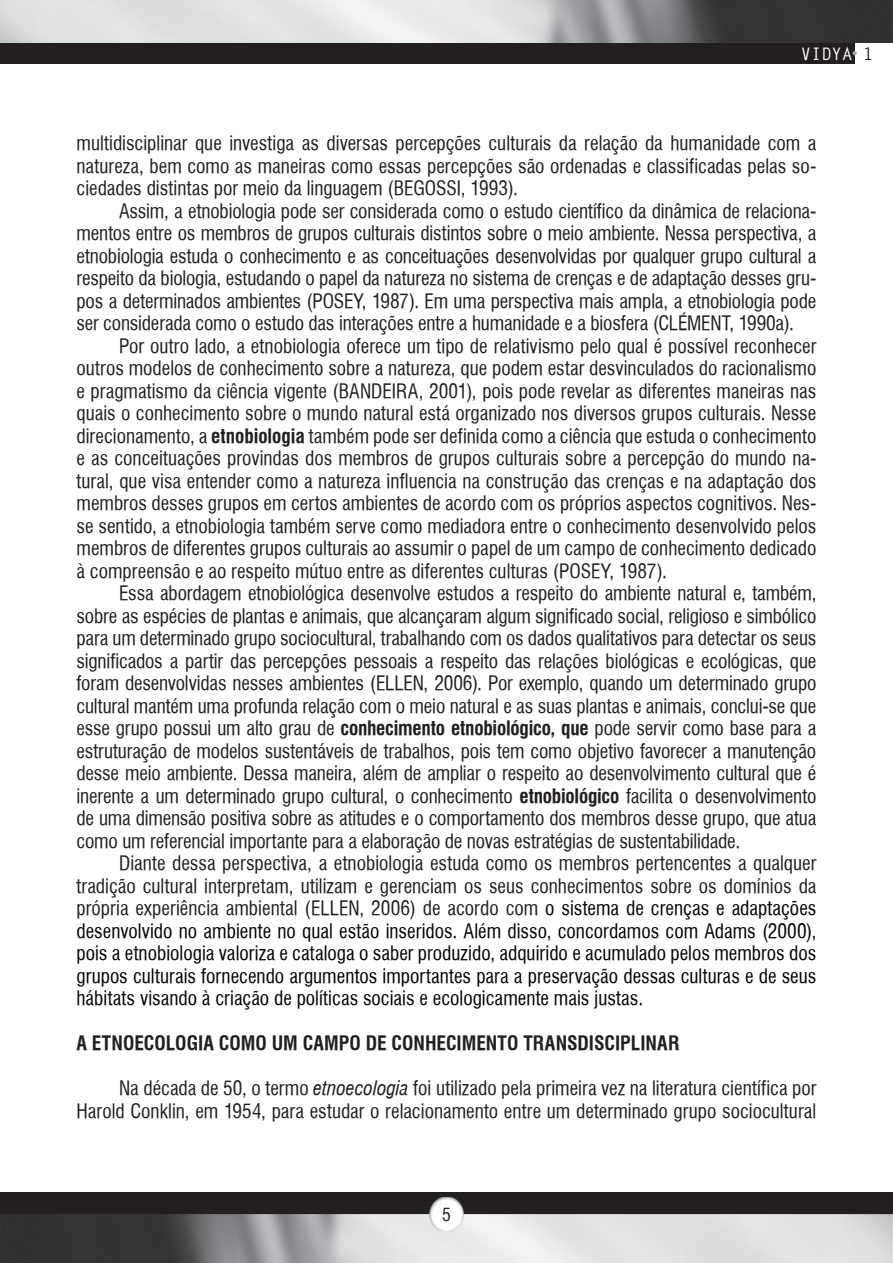
<style>
.page{position:relative;width:893px;height:1263px;background:#fff}
.page>*{position:absolute;margin:0;border:0;box-sizing:border-box;transform-origin:0 0}
.t1{font:19.5px/22.5px "Halvett Condensed";color:#231f20;text-align:justify}
.t2{font:19.5px/22.5px "Halvett Condensed";color:#040503;text-align:justify}
.t3{font:700 condensed 19.5px "Halvett";color:#231f20}
.t4{font:18px "Halvett Condensed";color:#231f20}
.t5{font:700 17.25px "Letter Gothic Std";color:#fff}
.s1{color:#231f20}
.s2{font-family:"Halvett";font-weight:700;font-stretch:condensed}
.s3{font-family:"Halvett";font-style:italic;font-stretch:condensed}
</style>
<div class="page">
<div style="left:0;top:0;width:855px;height:64px;background:#231f20"></div>
<div style="left:0;top:1193px;width:893px;height:70px;background:#231f20"></div>
<img style="left:0;top:0;width:893px;height:43px">
<img style="left:0;top:1214px;width:893px;height:49px">
<svg style="left:853px;top:51px;width:4px;height:4px"></svg>
<img style="left:429px;top:1197px;width:34px;height:34px">
<p class="t5" style="left:801px;top:43px;width:74px">VIDYA <span class="s1">1</span></p>
<p class="t1" style="left:77px;top:132px;width:741px">multidisciplinar que investiga as diversas percepções culturais da relação da humanidade com a natureza, bem como as maneiras como essas percepções são ordenadas e classificadas pelas so&shy;ciedades distintas por meio da linguagem (BEGOSSI, 1993).</p>
<p class="t1" style="left:77px;top:199px;width:741px;text-indent:43px">Assim, a etnobiologia pode ser considerada como o estudo científico da dinâmica de relaciona&shy;mentos entre os membros de grupos culturais distintos sobre o meio ambiente. Nessa perspectiva, a etnobiologia estuda o conhecimento e as conceituações desenvolvidas por qualquer grupo cultural a respeito da biologia, estudando o papel da natureza no sistema de crenças e de adaptação desses gru&shy;pos a determinados ambientes (POSEY, 1987). Em uma perspectiva mais ampla, a etnobiologia pode ser considerada como o estudo das interações entre a humanidade e a biosfera (CLÉMENT, 1990a).</p>
<p class="t1" style="left:77px;top:334px;width:741px;text-indent:43px">Por outro lado, a etnobiologia oferece um tipo de relativismo pelo qual é possível reconhecer outros modelos de conhecimento sobre a natureza, que podem estar desvinculados do racionalismo e pragmatismo da ciência vigente (BANDEIRA, 2001), pois pode revelar as diferentes maneiras nas quais o conhecimento sobre o mundo natural está organizado nos diversos grupos culturais. Nesse direcionamento, a <span class="s2">etnobiologia</span> também pode ser definida como a ciência que estuda o conhecimento e as conceituações provindas dos membros de grupos culturais sobre a percepção do mundo na&shy;tural, que visa entender como a natureza influencia na construção das crenças e na adaptação dos membros desses grupos em certos ambientes de acordo com os próprios aspectos cognitivos. Nes&shy;se sentido, a etnobiologia também serve como mediadora entre o conhecimento desenvolvido pelos membros de diferentes grupos culturais ao assumir o papel de um campo de conhecimento dedicado à compreensão e ao respeito mútuo entre as diferentes culturas (POSEY, 1987).</p>
<p class="t1" style="left:77px;top:582px;width:741px;text-indent:43px">Essa abordagem etnobiológica desenvolve estudos a respeito do ambiente natural e, também, sobre as espécies de plantas e animais, que alcançaram algum significado social, religioso e simbólico para um determinado grupo sociocultural, trabalhando com os dados qualitativos para detectar os seus significados a partir das percepções pessoais a respeito das relações biológicas e ecológicas, que foram desenvolvidas nesses ambientes (ELLEN, 2006). Por exemplo, quando um determinado grupo cultural mantém uma profunda relação com o meio natural e as suas plantas e animais, conclui-se que esse grupo possui um alto grau de <span class="s2">conhecimento etnobiológico, que</span> pode servir como base para a estruturação de modelos sustentáveis de trabalhos, pois tem como objetivo favorecer a manutenção desse meio ambiente. Dessa maneira, além de ampliar o respeito ao desenvolvimento cultural que é inerente a um determinado grupo cultural, o conhecimento <span class="s2">etnobiológico</span> facilita o desenvolvimento de uma dimensão positiva sobre as atitudes e o comportamento dos membros desse grupo, que atua como um referencial importante para a elaboração de novas estratégias de sustentabilidade.</p>
<p class="t2" style="left:77px;top:852px;width:741px;text-indent:43px"><span class="s1">Diante dessa perspectiva, a etnobiologia estuda como os membros pertencentes a qualquer tradição cultural interpretam, utilizam e gerenciam os seus conhecimentos sobre os domínios da própria experiência ambiental (ELLEN, 2006) de acordo com</span> o sistema de crenças e adaptações desenvolvido no ambiente no qual estão inseridos. Além disso, concordamos com Adams (2000), pois a etnobiologia valoriza e cataloga o saber produzido, adquirido e acumulado pelos membros dos grupos culturais fornecendo argumentos importantes para a preservação dessas culturas e de seus hábitats visando à criação de políticas sociais e ecologicamente mais justas.</p>
<p class="t3" style="left:77px;top:1031px;width:604px">A ETNOECOLOGIA COMO UM CAMPO DE CONHECIMENTO TRANSDISCIPLINAR</p>
<p class="t1" style="left:77px;top:1077px;width:741px;text-align:right">Na década de 50, o termo <span class="s3">etnoecologia</span> foi utilizado pela primeira vez na literatura científica por<br>Harold Conklin, em 1954, para estudar o relacionamento entre um determinado grupo sociocultural</p>
<p class="t4" style="left:442px;top:1204px;width:10px">5</p>
</div>
